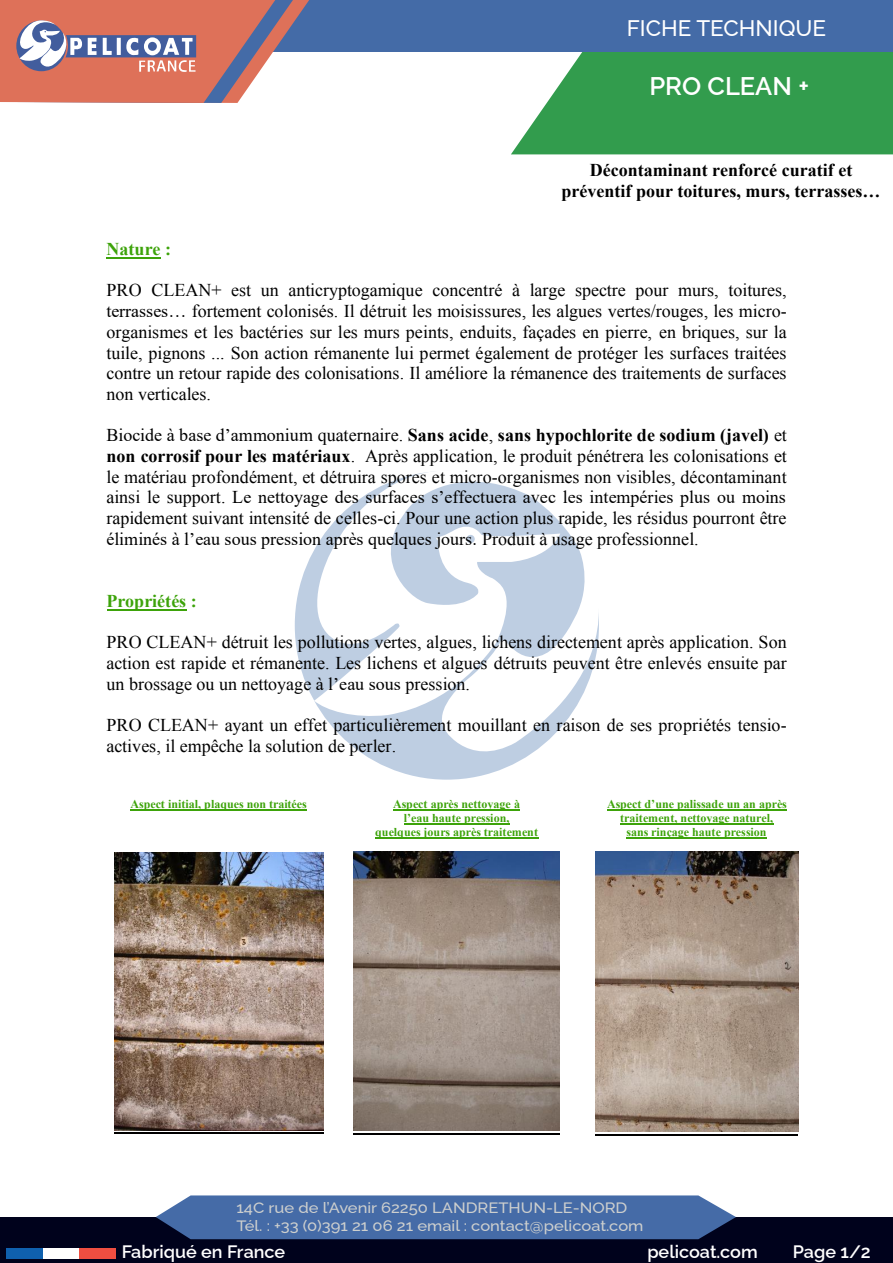
<style>
.page{position:relative;width:893px;height:1263px;background:#fff}
.page>*{position:absolute;margin:0;border:0;box-sizing:border-box;transform-origin:0 0}
.t1{font:600 25.5px "Raleway";color:#fff}
.t2{font:500 22.5px "Raleway";color:#fff}
.t3{font:18px/20.7px "Times New Roman";color:#000;text-align:justify}
.t4{font:700 18px/21px "Times New Roman";color:#000;text-align:center}
.t5{font:600 18px "Raleway";color:#fff}
.t6{font:700 18px "Times New Roman";letter-spacing:-.005em;color:#3da30a}
.t7{font:500 15px/18px "Raleway";color:#cdcfce;scale:1.1 1}
.t8{font:700 12px/14px "Times New Roman";color:#3da30a;text-align:center}
.s1{font-style:inherit}
.s2{font-weight:700}
</style>
<div class="page">
<div style="left:0;top:1217px;width:893px;height:46px;background:#00021c"></div>
<div style="left:43px;top:1248px;width:37px;height:10px;background:#fff"></div>
<div style="left:80px;top:1248px;width:36px;height:10px;background:#ef4e41"></div>
<div style="left:6px;top:1248px;width:37px;height:10px;background:#0f60ae"></div>
<svg style="left:156px;top:1195px;width:580px;height:44px;background:#4a6da6"></svg>
<svg style="left:511px;top:51px;width:382px;height:103px;background:#45a45e"></svg>
<div style="left:0;top:0;width:893px;height:51px;background:#446ba7"></div>
<div style="left:295px;top:471px;width:304px;height:309px;background:#becee2;border-radius:50%"></div>
<svg style="left:442px;top:543px;width:157px;height:227px"></svg>
<svg style="left:295px;top:471px;width:265px;height:248px;fill:#fff"></svg>
<svg style="left:0;top:0;width:309px;height:103px"></svg>
<hr style="left:107px;top:609px;width:79px;height:2px;background:#3da30a">
<hr style="left:107px;top:257px;width:54px;height:2px;background:#3da30a">
<hr style="left:131px;top:809px;width:176px;height:1px;background:#3da30a">
<hr style="left:375px;top:837px;width:163px;height:1px;background:#3da30a">
<hr style="left:404px;top:823px;width:105px;height:1px;background:#3da30a">
<hr style="left:393px;top:809px;width:127px;height:1px;background:#3da30a">
<hr style="left:627px;top:837px;width:140px;height:1px;background:#3da30a">
<hr style="left:620px;top:823px;width:153px;height:1px;background:#3da30a">
<hr style="left:607px;top:809px;width:180px;height:1px;background:#3da30a">
<img style="left:114px;top:852px;width:209px;height:278px">
<hr style="left:114px;top:1132px;width:209px;height:2px;background:#000">
<img style="left:353px;top:852px;width:207px;height:279px">
<hr style="left:353px;top:1133px;width:207px;height:2px;background:#000">
<img style="left:595px;top:852px;width:203px;height:280px">
<hr style="left:595px;top:1134px;width:203px;height:2px;background:#000">
<p class="t2" style="left:627px;top:10px;width:201px">FICHE TECHNIQUE</p>
<h1 class="t1" style="left:649px;top:65px;width:161px">PRO CLEAN +</h1>
<p class="t4" style="left:562px;top:159px;width:320px">Décontaminant renforcé curatif et préventif pour toitures, murs, terrasses…</p>
<p class="t6" style="left:107px;top:236px;width:66px">Nature :</p>
<p class="t3" style="left:107px;top:280px;width:682px">PRO CLEAN+ est un anticryptogamique concentré à large spectre pour murs, toitures, <span class="s1">terrasses…</span> fortement colonisés. Il détruit les moisissures, les algues vertes/rouges, les micro&shy;organismes et les bactéries sur les murs peints, enduits, façades en pierre, en briques, sur la tuile, pignons ... Son action rémanente lui permet également de protéger les surfaces traitées contre un retour rapide des colonisations. Il améliore la rémanence des traitements de surfaces non verticales.</p>
<p class="t3" style="left:107px;top:425px;width:682px"><span class="s1">Biocide à base d’ammoniu</span>m quaternaire. <span class="s2">Sans acide</span>, <span class="s2">sans hypochlorite de sodium (javel)</span> et <span class="s2">non corrosif pour les matériaux</span>. Après application, le produit pénétrera les colonisations et le matériau profondément, et détruira spores et micro-organismes non visibles, décontaminant ainsi le support. <span class="s1">Le nettoyage des surfaces s’effectuera avec les intempéries plus ou moins </span>rapidement suivant intensité de celles-ci. Pour une action plus rapide, les résidus pourront être <span class="s1">éliminés à l’eau sous pression après quelques jours.</span> Produit à usage professionnel.</p>
<p class="t6" style="left:107px;top:588px;width:92px">Propriétés :</p>
<p class="t3" style="left:107px;top:632px;width:682px">PRO CLEAN+ détruit les pollutions vertes, algues, lichens directement après application. Son action est rapide et rémanente. Les lichens et algues détruits peuvent être enlevés ensuite par un brossage ou un nettoyage <span class="s1">à l’eau sous</span> pression.</p>
<p class="t3" style="left:107px;top:714px;width:682px">PRO CLEAN+ ayant un effet particulièrement mouillant en raison de ses propriétés tensio&shy;actives, il empêche la solution de perler.</p>
<p class="t8" style="left:131px;top:797px;width:178px">Aspect initial, plaques non traitées</p>
<p class="t8" style="left:375px;top:797px;width:164px">Aspect après nettoyage à<br><span class="s1">l’</span>eau haute pression,<br>quelques jours après traitement</p>
<p class="t8" style="left:607px;top:797px;width:181px">Aspect <span class="s1">d’une palissade</span> un an après traitement, nettoyage naturel,<br>sans rinçage haute pression</p>
<p class="t7" style="left:236px;top:1196px;width:372px">14C rue de l’Avenir 62250 LANDRETHUN-LE-NORD<br>Tél. : +33 (0)391 21 06 21 email : contact@pelicoat.com</p>
<p class="t5" style="left:122px;top:1237px;width:165px">Fabriqué en France</p>
<p class="t5" style="left:647px;top:1237px;width:112px">pelicoat.com</p>
<p class="t5" style="left:793px;top:1237px;width:80px">Page 1/2</p>
</div>
